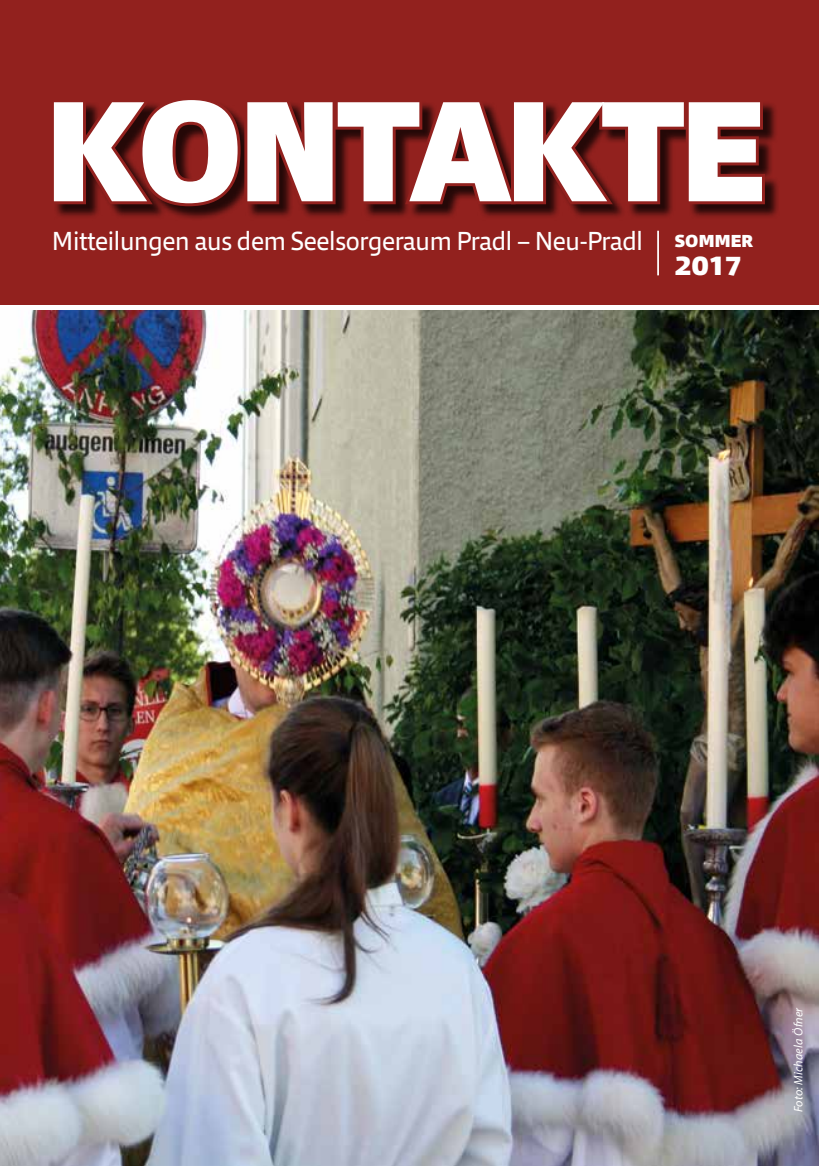
<style>
.page{position:relative;width:819px;height:1166px;background:#fff}
.page>*{position:absolute;margin:0;border:0;box-sizing:border-box;transform-origin:0 0}
.t1{font:900 143.67px "Qubo";letter-spacing:-.045em;color:#fff}
.t2{font:900 28px "Qubo";color:#fff}
.t3{font:26.25px "Qubo";letter-spacing:-.01em;color:#fff;scale:.94 1}
.t4{font:italic 12.25px "Myriad Pro";letter-spacing:.01em;color:#fff}
.s1{font-weight:900;font-size:17.5px}
</style>
<div class="page">
<div style="left:0;top:0;width:819px;height:304px;background:#92211e"></div>
<img style="left:0;top:310px;width:819px;height:856px">
<hr style="left:657px;top:231px;width:2px;height:44px;background:#fff">
<div style="left:53px;top:100px;width:727px;height:121px;background:#000;opacity:.75"></div>
<svg style="left:53px;top:100px;width:714px;height:109px"></svg>
<h1 class="t1" style="left:46px;top:58px;width:721px">KONTAKTE</h1>
<p class="t3" style="left:52px;top:224px;width:747px">Mitteilungen aus dem Seelsorgeraum Pradl – Neu-Pradl <span class="s1">SOMMER</span></p>
<p class="t2" style="left:674px;top:247px;width:69px">2017</p>
<p class="t4" style="left:790px;top:1112px;width:106px;rotate:-90deg">Foto: Michaela Öfner</p>
</div>
